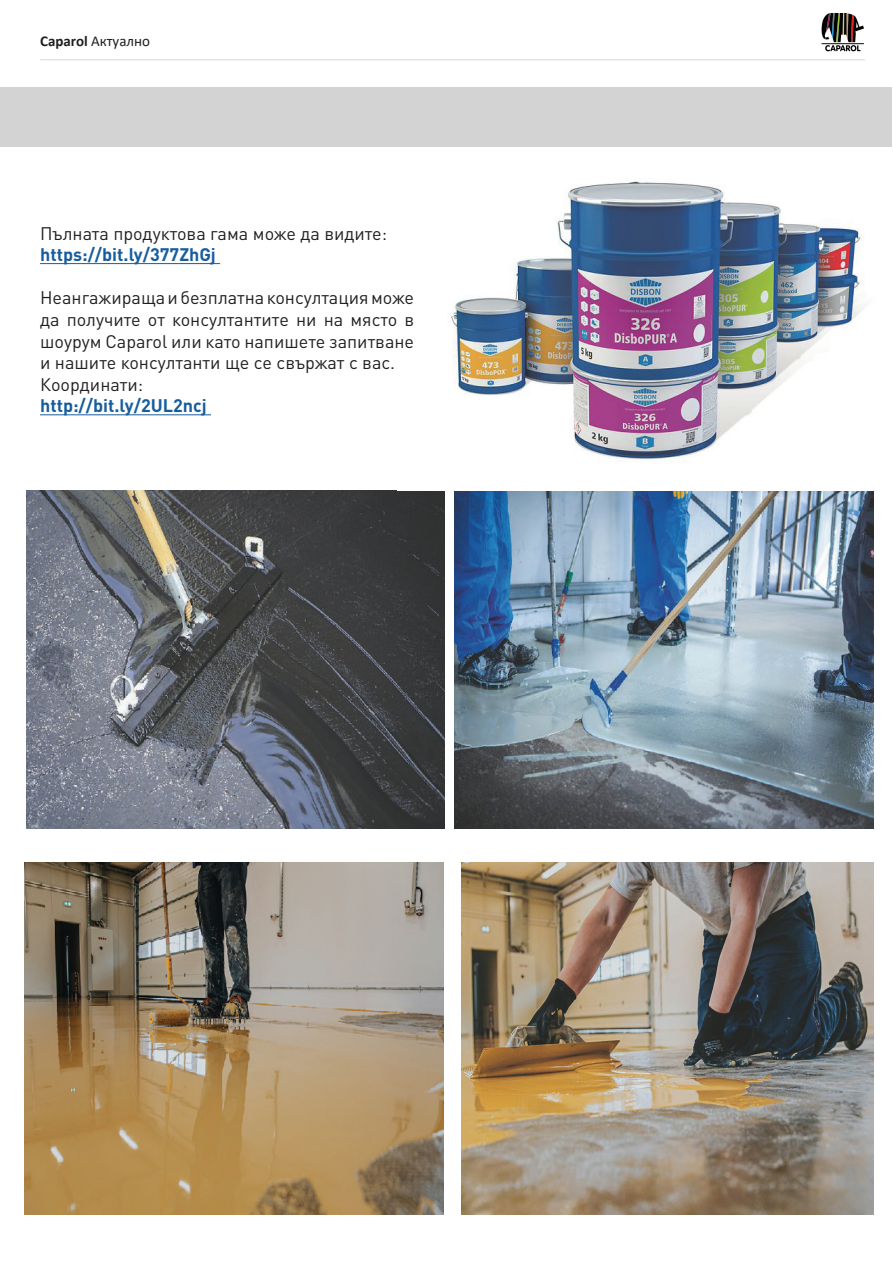
<style>
.page{position:relative;width:893px;height:1263px;background:#fff}
.page>*{position:absolute;margin:0;border:0;box-sizing:border-box;transform-origin:0 0}
.t1{font:18px/21.6px "DIN Pro";color:#231f20}
.t2{font:700 18px "DIN Pro";color:#175d9e}
.t3{font:15px "Calibri";color:#231f20}
.s1{font-weight:700}
</style>
<div class="page">
<div style="left:0;top:88px;width:892px;height:59px;background:#d3d3d3"></div>
<svg style="left:821px;top:13px;width:43px;height:38px"></svg>
<hr style="left:40px;top:59px;width:825px;height:1px;background:#d9d9d8">
<img style="left:27px;top:490px;width:417px;height:338px">
<img style="left:454px;top:491px;width:419px;height:337px">
<img style="left:24px;top:862px;width:419px;height:353px">
<img style="left:462px;top:862px;width:411px;height:353px">
<img style="left:451px;top:181px;width:416px;height:281px">
<hr style="left:40px;top:263px;width:180px;height:1px;background:#175d9e">
<hr style="left:40px;top:414px;width:171px;height:1px;background:#175d9e">
<p class="t3" style="left:40px;top:31px;width:112px"><span class="s1">Caparol</span> Актуално</p>
<p class="t1" style="left:40px;top:222px;width:349px">Пълната продуктова гама може да видите:</p>
<p class="t2" style="left:40px;top:242px;width:177px">https://bit.ly/377ZhGj</p>
<p class="t1" style="left:40px;top:286px;width:376px">Неангажираща и безплатна консултация може да получите от консултантите ни на място в шоурум Caparol или като напишете запитване и нашите консултанти ще се свържат с вас.<br>Координати:</p>
<p class="t2" style="left:40px;top:394px;width:168px">http://bit.ly/2UL2ncj</p>
</div>
